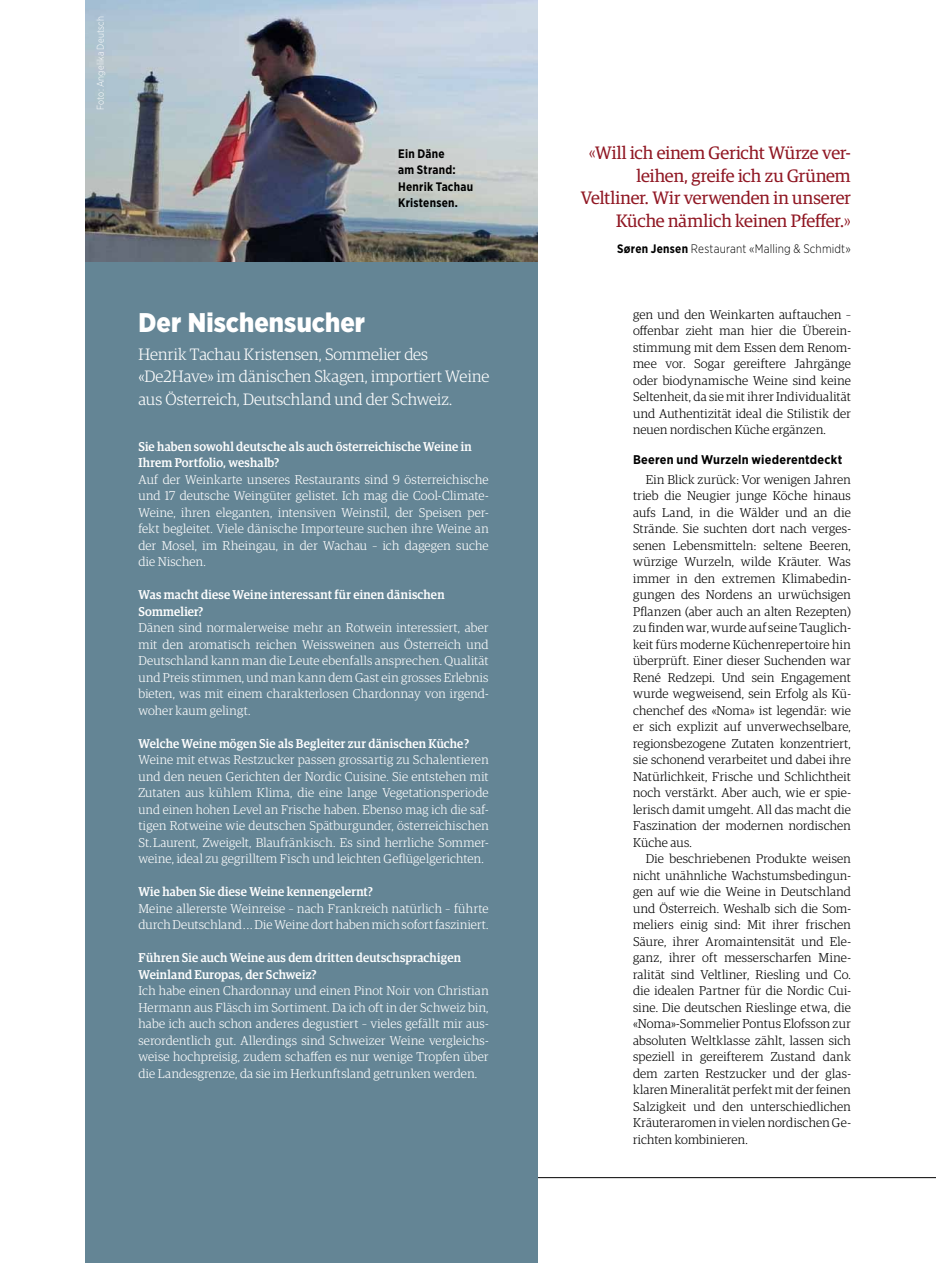
<style>
.page{position:relative;width:936px;height:1263px;background:#fff}
.page>*{position:absolute;margin:0;border:0;box-sizing:border-box;transform-origin:0 0}
.t1{font:900 27px "Gotham Narrow";letter-spacing:.005em;color:#fff}
.t2{font:18px/22.5px "Guardian Egyp";letter-spacing:-.005em;color:#901723;text-align:right}
.t3{font:300 16.5px/22.5px "Guardian Egyp";color:#fff}
.t4{font:300 12.75px/16.5px "Guardian Egyp";letter-spacing:.015em;color:#000;text-align:justify}
.t5{font:300 12.75px/16.5px "Guardian Egyp";letter-spacing:.015em;color:#fff;text-align:justify}
.t6{font:500 12.75px/16.5px "Guardian Egyp";letter-spacing:.01em;color:#fff;scale:.95 1}
.t7{font:700 12.6px "Gotham Narrow";letter-spacing:.015em;color:#000}
.t8{font:700 12.3px/16.5px "Gotham Narrow";letter-spacing:.02em;color:#000;scale:.95 1}
.t9{font:300 12.3px "Gotham Narrow";letter-spacing:.01em;color:#000;scale:.95 1}
.t10{font:300 9.75px "Gotham Narrow";letter-spacing:.02em;color:#fff;scale:.95 1}
.s1{font-weight:300}
.s2{font-weight:700}
</style>
<div class="page">
<hr style="left:537px;top:1177px;width:398px;height:1px;background:#000">
<div style="left:85px;top:0;width:452px;height:1263px;background:#648595"></div>
<img style="left:85px;top:0;width:452px;height:261px">
<p class="t10" style="left:94px;top:110px;width:100px;rotate:-90deg">Foto: Angelika Deutsch</p>
<p class="t8" style="left:398px;top:145px;width:80px">Ein Däne<br>am Strand:<br>Henrik Tachau<br>Kristensen.</p>
<h1 class="t1" style="left:138px;top:305px;width:228px">Der Nischensucher</h1>
<p class="t3" style="left:138px;top:342px;width:352px">Henrik Tachau Kristensen, Sommelier des «De2Have» im dänischen Skagen, importiert Weine aus Österreich, Deutschland und der Schweiz.</p>
<p class="t6" style="left:138px;top:437px;width:352px">Sie haben sowohl deutsche als auch österreichische Weine in<br>Ihrem Portfolio, weshalb?</p>
<p class="t5" style="left:138px;top:470px;width:351px">Auf der Weinkarte unseres Restaurants sind 9 österreichische und 17 deutsche Weingüter gelistet. Ich mag die Cool-Climate-Weine, ihren eleganten, intensiven Weinstil, der Speisen per&shy;fekt begleitet. Viele dänische Importeure suchen ihre Weine an der Mosel, im Rheingau, in der Wachau – ich dagegen suche die Nischen.</p>
<p class="t6" style="left:138px;top:586px;width:324px">Was macht diese Weine interessant für einen dänischen<br>Sommelier?</p>
<p class="t5" style="left:138px;top:619px;width:351px">Dänen sind normalerweise mehr an Rotwein interessiert, aber mit den aromatisch reichen Weissweinen aus Österreich und Deutschland kann man die Leute ebenfalls ansprechen. Qualität und Preis stimmen, und man kann dem Gast ein grosses Erlebnis bieten, was mit einem charakterlosen Chardonnay von irgend&shy;woher kaum gelingt.</p>
<p class="t6" style="left:138px;top:734px;width:350px">Welche Weine mögen Sie als Begleiter zur dänischen Küche?</p>
<p class="t5" style="left:138px;top:751px;width:351px">Weine mit etwas Restzucker passen grossartig zu Schalentieren und den neuen Gerichten der Nordic Cuisine. Sie entstehen mit Zutaten aus kühlem Klima, die eine lange Vegetationsperiode und einen hohen Level an Frische haben. Ebenso mag ich die saf&shy;tigen Rotweine wie deutschen Spätburgunder, österreichischen St. Laurent, Zweigelt, Blaufränkisch. Es sind herrliche Sommer&shy;weine, ideal zu gegrilltem Fisch und leichten Geflügelgerichten.</p>
<p class="t6" style="left:138px;top:883px;width:248px">Wie haben Sie diese Weine kennengelernt?</p>
<p class="t5" style="left:138px;top:899px;width:351px">Meine allererste Weinreise – nach Frankreich natürlich – führte durch Deutschland . . . Die Weine dort haben mich sofort fasziniert.</p>
<p class="t6" style="left:138px;top:949px;width:341px">Führen Sie auch Weine aus dem dritten deutschsprachigen<br>Weinland Europas, der Schweiz?</p>
<p class="t5" style="left:138px;top:982px;width:351px">Ich habe einen Chardonnay und einen Pinot Noir von Christian Hermann aus Fläsch im Sortiment. Da ich oft in der Schweiz bin, habe ich auch schon anderes degustiert – vieles gefällt mir aus&shy;serordentlich gut. Allerdings sind Schweizer Weine vergleichs&shy;weise hochpreisig, zudem schaffen es nur wenige Tropfen über die Landesgrenze, da sie im Herkunftsland getrunken werden.</p>
<h2 class="t2" style="left:580px;top:141px;width:271px"><span class="s1">«</span>Will ich einem Gericht Würze ver&shy;leihen, greife ich zu Grünem<br>Veltliner. Wir verwenden in unserer<br>Küche nämlich keinen Pfeffer.<span class="s1">»</span></h2>
<p class="t9" style="left:617px;top:241px;width:247px"><span class="s2">Søren Jensen</span> Restaurant «Malling &amp; Schmidt»</p>
<p class="t4" style="left:633px;top:305px;width:219px;text-align:left">gen und den Weinkarten auftauchen – offenbar zieht man hier die Überein-- stimmung mit dem Essen dem Renom&shy;mee vor. Sogar gereiftere Jahrgänge oder biodynamische Weine sind keine Seltenheit, da sie mit ihrer Individualität und Authentizität ideal die Stilistik der neuen nordischen Küche ergänzen.</p>
<p class="t7" style="left:633px;top:452px;width:211px">Beeren und Wurzeln wiederentdeckt</p>
<p class="t4" style="left:633px;top:470px;width:219px;text-indent:13px">Ein Blick zurück: Vor wenigen Jahren trieb die Neugier junge Köche hinaus aufs Land, in die Wälder und an die Strände. Sie suchten dort nach verges&shy;senen Lebensmitteln: seltene Beeren, würzige Wurzeln, wilde Kräuter. Was immer in den extremen Klimabedin&shy;gungen des Nordens an urwüchsigen Pflanzen (aber auch an alten Rezepten) zu finden war, wurde auf seine Tauglich&shy;keit fürs moderne Küchenrepertoire hin überprüft. Einer dieser Suchenden war René Redzepi. Und sein Engagement wurde wegweisend, sein Erfolg als Kü&shy;chenchef des «Noma» ist legendär: wie er sich explizit auf unverwechselbare, regionsbezogene Zutaten konzentriert, sie schonend verarbeitet und dabei ihre Natürlichkeit, Frische und Schlichtheit noch verstärkt. Aber auch, wie er spie&shy;lerisch damit umgeht. All das macht die Faszination der modernen nordischen Küche aus.</p>
<p class="t4" style="left:633px;top:850px;width:219px;text-indent:13px">Die beschriebenen Produkte weisen nicht unähnliche Wachstumsbedingun&shy;gen auf wie die Weine in Deutschland und Österreich. Weshalb sich die Som&shy;meliers einig sind: Mit ihrer frischen Säure, ihrer Aromaintensität und Ele&shy;ganz, ihrer oft messerscharfen Mine&shy;ralität sind Veltliner, Riesling und Co. die idealen Partner für die Nordic Cui&shy;sine. Die deutschen Rieslinge etwa, die «Noma»-Sommelier Pontus Elofsson zur absoluten Weltklasse zählt, lassen sich speziell in gereifterem Zustand dank dem zarten Restzucker und der glas&shy;klaren Mineralität perfekt mit der feinen Salzigkeit und den unterschiedlichen Kräuteraromen in vielen nordischen Ge&shy;richten kombinieren.</p>
</div>
